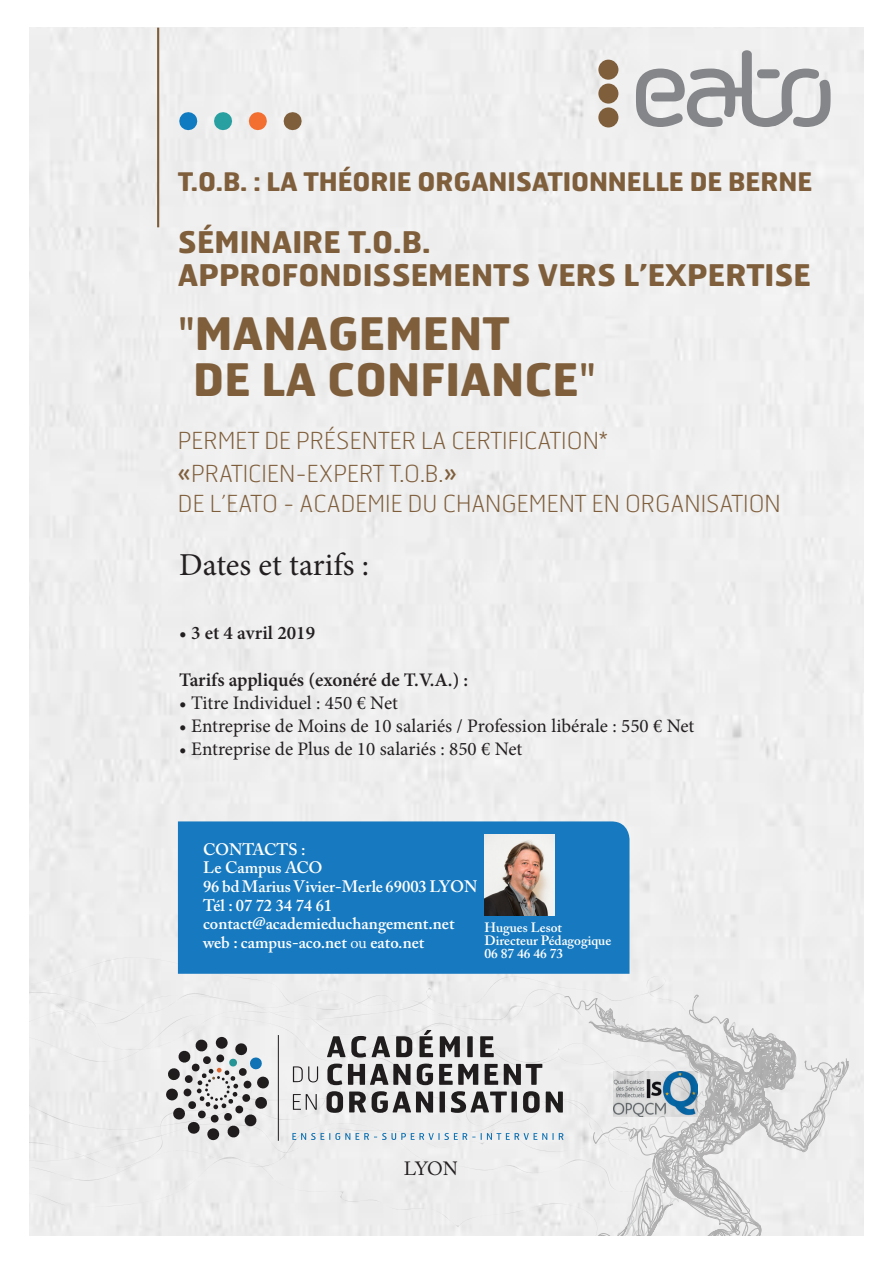
<style>
.page{position:relative;width:893px;height:1263px;background:#fff}
.page>*{position:absolute;margin:0;border:0;box-sizing:border-box;transform-origin:0 0}
.t1{font:700 44.7px/47px "Hermes";color:#7f5e3b}
.t2{font:31.95px "Minion Pro";color:#231f20}
.t3{font:700 29.85px "Hermes";color:#7f5e3b}
.t4{font:700 25.5px "Hermes";letter-spacing:-.005em;color:#7f5e3b}
.t5{font:100 23.4px "Hermes";color:#7f5e3b}
.t6{font:19.2px "Minion Pro";color:#231f20}
.t7{font:600 19.2px "Minion Pro";color:#231f20}
.t8{font:19.05px "Adobe Caslon Pro";color:#231f20}
.t9{font:600 16.5px "Adobe Caslon Pro";color:#fff}
.t10{font:600 13.5px "Adobe Caslon Pro";color:#fff}
.s1{font-weight:400}
</style>
<div class="page">
<div style="left:30px;top:28px;width:833px;height:1207px;background:#efefef"></div>
<hr style="left:157px;top:28px;width:2px;height:199px;background:#7f5e3b">
<svg style="left:178px;top:111px;width:20px;height:20px"></svg>
<svg style="left:213px;top:111px;width:20px;height:20px"></svg>
<svg style="left:248px;top:111px;width:20px;height:20px"></svg>
<svg style="left:282px;top:111px;width:21px;height:20px"></svg>
<div style="left:598px;top:60px;width:20px;height:20px;background:#7f5e3b;border-radius:50%"></div>
<div style="left:598px;top:84px;width:20px;height:20px;background:#7f5e3b;border-radius:50%"></div>
<div style="left:598px;top:107px;width:20px;height:20px;background:#7f5e3b;border-radius:50%"></div>
<svg style="left:636px;top:50px;width:195px;height:77px"></svg>
<svg style="left:30px;top:945px;width:818px;height:290px"></svg>
<hr style="left:278px;top:1035px;width:1px;height:106px;background:#231f20">
<img style="left:613px;top:1072px;width:85px;height:44px">
<div style="left:178px;top:821px;width:451px;height:153px;background:#177ac0"></div>
<img style="left:484px;top:835px;width:71px;height:80px">
<p class="t4" style="left:178px;top:165px;width:636px">T.O.B. : LA THÉORIE ORGANISATIONNELLE DE BERNE</p>
<p class="t3" style="left:178px;top:223px;width:254px">SÉMINAIRE T.O.B.</p>
<p class="t3" style="left:178px;top:256px;width:635px">APPROFONDISSEMENTS VERS L’EXPERTISE</p>
<p class="t1" style="left:193px;top:308px;width:404px;text-indent:-15px"><span class="s1">"</span>MANAGEMENT<br>DE LA CONFIANCE<span class="s1">"</span></p>
<p class="t5" style="left:178px;top:426px;width:431px">PERMET DE PRÉSENTER LA CERTIFICATION*</p>
<p class="t5" style="left:178px;top:459px;width:280px"><span class="s1">«</span>PRATICIEN-EXPERT T.O.B.<span class="s1">»</span></p>
<p class="t5" style="left:178px;top:488px;width:604px">DE L’EATO - ACADEMIE DU CHANGEMENT EN ORGANISATION</p>
<p class="t2" style="left:179px;top:543px;width:191px">Dates et tarifs :</p>
<p class="t7" style="left:179px;top:621px;width:137px">• 3 et 4 avril 2019</p>
<p class="t7" style="left:179px;top:669px;width:290px">Tarifs appliqués (exonéré de T.V.A.) :</p>
<p class="t6" style="left:179px;top:690px;width:220px">• Titre Individuel : 450 € Net</p>
<p class="t6" style="left:179px;top:713px;width:517px">• Entreprise de Moins de 10 salariés / Profession libérale : 550 € Net</p>
<p class="t6" style="left:179px;top:736px;width:345px">• Entreprise de Plus de 10 salariés : 850 € Net</p>
<p class="t9" style="left:203px;top:839px;width:104px">CONTACTS :</p>
<p class="t9" style="left:203px;top:858px;width:121px">Le Campus ACO</p>
<p class="t9" style="left:203px;top:877px;width:276px">96 bd Marius Vivier-Merle 69003 LYON</p>
<p class="t9" style="left:203px;top:895px;width:131px">Tél : 07 72 34 74 61</p>
<p class="t9" style="left:203px;top:914px;width:253px">contact@academieduchangement.net</p>
<p class="t9" style="left:203px;top:933px;width:223px">web : campus-aco.net <span class="s1">ou</span> eato.net</p>
<p class="t10" style="left:484px;top:920px;width:79px">Hugues Lesot</p>
<p class="t10" style="left:484px;top:932px;width:128px">Directeur Pédagogique</p>
<p class="t10" style="left:484px;top:945px;width:80px">06 87 46 46 73</p>
<p class="t8" style="left:404px;top:1158px;width:56px">LYON</p>
</div>
